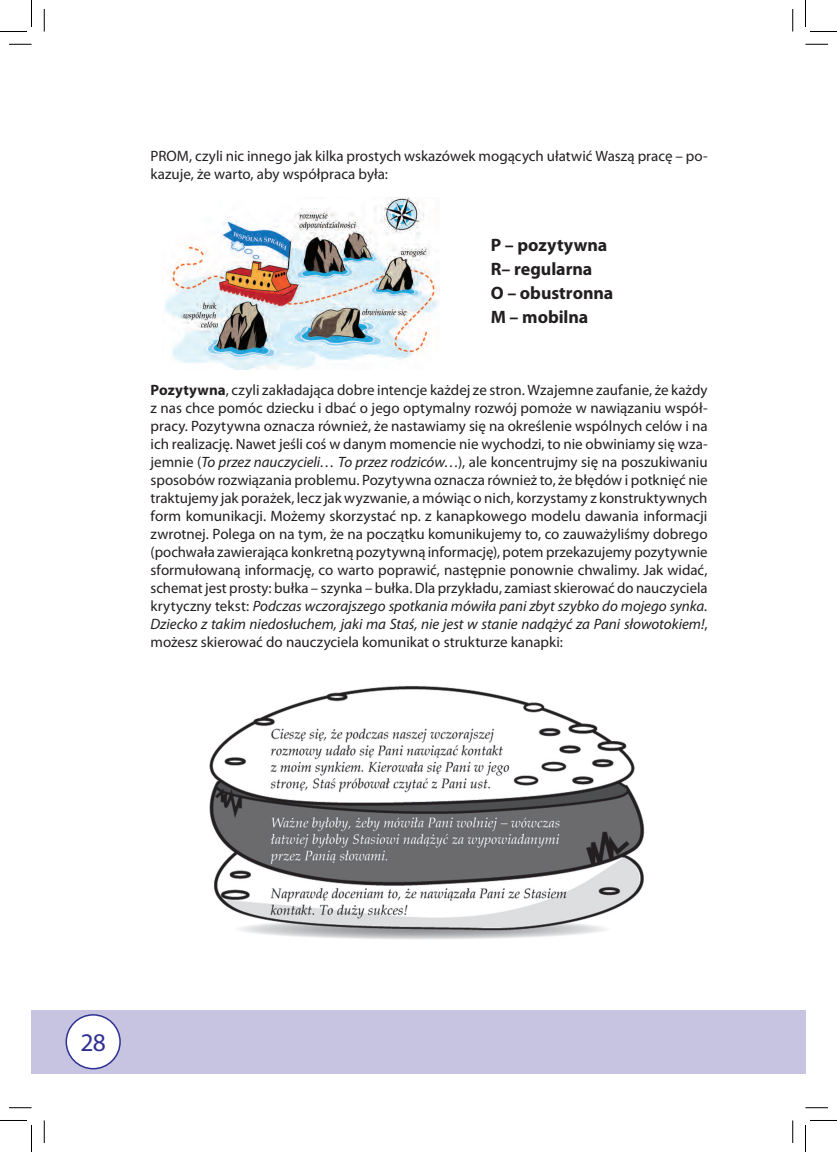
<style>
.page{position:relative;width:837px;height:1152px;background:#fff}
.page>*{position:absolute;margin:0;border:0;box-sizing:border-box;transform-origin:0 0}
.t1{font:25.5px "Myriad Pro";color:#2e3092}
._01_body{font:700 18px "Myriad Pro";letter-spacing:-.005em;color:#231f20}
._01_body-2{font:15px/18px "Myriad Pro";color:#231f20}
.s1{font-weight:700}
.s2{font-style:italic}
</style>
<div class="page">
<div style="left:793px;top:1009px;width:12px;height:64px;background:#c6c4e1"></div>
<div style="left:32px;top:1009px;width:761px;height:64px;background:#c6c4e1"></div>
<div style="left:66px;top:1014px;width:54px;height:54px;background:#fff;border-radius:50%"></div>
<div style="left:66px;top:1014px;width:55px;height:55px;border:2px solid #2e3092;border-radius:50%"></div>
<img style="left:165px;top:197px;width:275px;height:172px">
<img style="left:209px;top:686px;width:436px;height:253px">
<svg style="left:9px;top:44px;width:23px;height:1px"></svg>
<svg style="left:805px;top:44px;width:23px;height:1px"></svg>
<svg style="left:9px;top:1107px;width:23px;height:1px"></svg>
<svg style="left:805px;top:1107px;width:23px;height:1px"></svg>
<svg style="left:44px;top:9px;width:1px;height:22px"></svg>
<svg style="left:44px;top:1120px;width:1px;height:23px"></svg>
<svg style="left:792px;top:9px;width:1px;height:22px"></svg>
<svg style="left:792px;top:1120px;width:1px;height:23px"></svg>
<svg style="left:0;top:0;width:32px;height:32px"></svg>
<svg style="left:0;top:1120px;width:32px;height:32px"></svg>
<svg style="left:805px;top:0;width:32px;height:32px"></svg>
<svg style="left:805px;top:1120px;width:32px;height:32px"></svg>
<p class="_01_body-2" style="left:151px;top:146px;width:559px">PROM, czyli nic innego jak kilka prostych wskazówek mogących ułatwić Waszą pracę – po&shy;kazuje, że warto, aby współpraca była:</p>
<p class="_01_body" style="left:491px;top:233px;width:118px">P – pozytywna</p>
<p class="_01_body" style="left:491px;top:257px;width:103px">R– regularna</p>
<p class="_01_body" style="left:491px;top:281px;width:124px">O – obustronna</p>
<p class="_01_body" style="left:491px;top:305px;width:99px">M – mobilna</p>
<p class="_01_body-2" style="left:151px;top:380px;width:559px;text-align:justify"><span class="s1">Pozytywna</span>, czyli zakładająca dobre intencje każdej ze stron. Wzajemne zaufanie, że każdy z nas chce pomóc dziecku i dbać o jego optymalny rozwój pomoże w nawiązaniu współ&shy;pracy. Pozytywna oznacza również, że nastawiamy się na określenie wspólnych celów i na ich realizację. Nawet jeśli coś w danym momencie nie wychodzi, to nie obwiniamy się wza&shy;jemnie (<span class="s2">To przez nauczycieli… To przez rodziców…</span>), ale koncentrujmy się na poszukiwaniu sposobów rozwiązania problemu. Pozytywna oznacza również to, że błędów i potknięć nie traktujemy jak porażek, lecz jak wyzwanie, a mówiąc o nich, korzystamy z konstruktywnych form komunikacji. Możemy skorzystać np. z kanapkowego modelu dawania informacji zwrotnej. Polega on na tym, że na początku komunikujemy to, co zauważyliśmy dobrego (pochwała zawierająca konkretną pozytywną informację), potem przekazujemy pozytywnie sformułowaną informację, co warto poprawić, następnie ponownie chwalimy. Jak widać, schemat jest prosty: bułka – szynka – bułka. Dla przykładu, zamiast skierować do nauczyciela krytyczny tekst: <span class="s2">Podczas wczorajszego spotkania mówiła pani zbyt szybko do mojego synka.<br>Dziecko z takim niedosłuchem, jaki ma Staś, nie jest w stanie nadążyć za Pani słowotokiem!</span>, możesz skierować do nauczyciela komunikat o strukturze kanapki:</p>
<h1 class="t1" style="left:80px;top:1027px;width:27px">28</h1>
</div>
